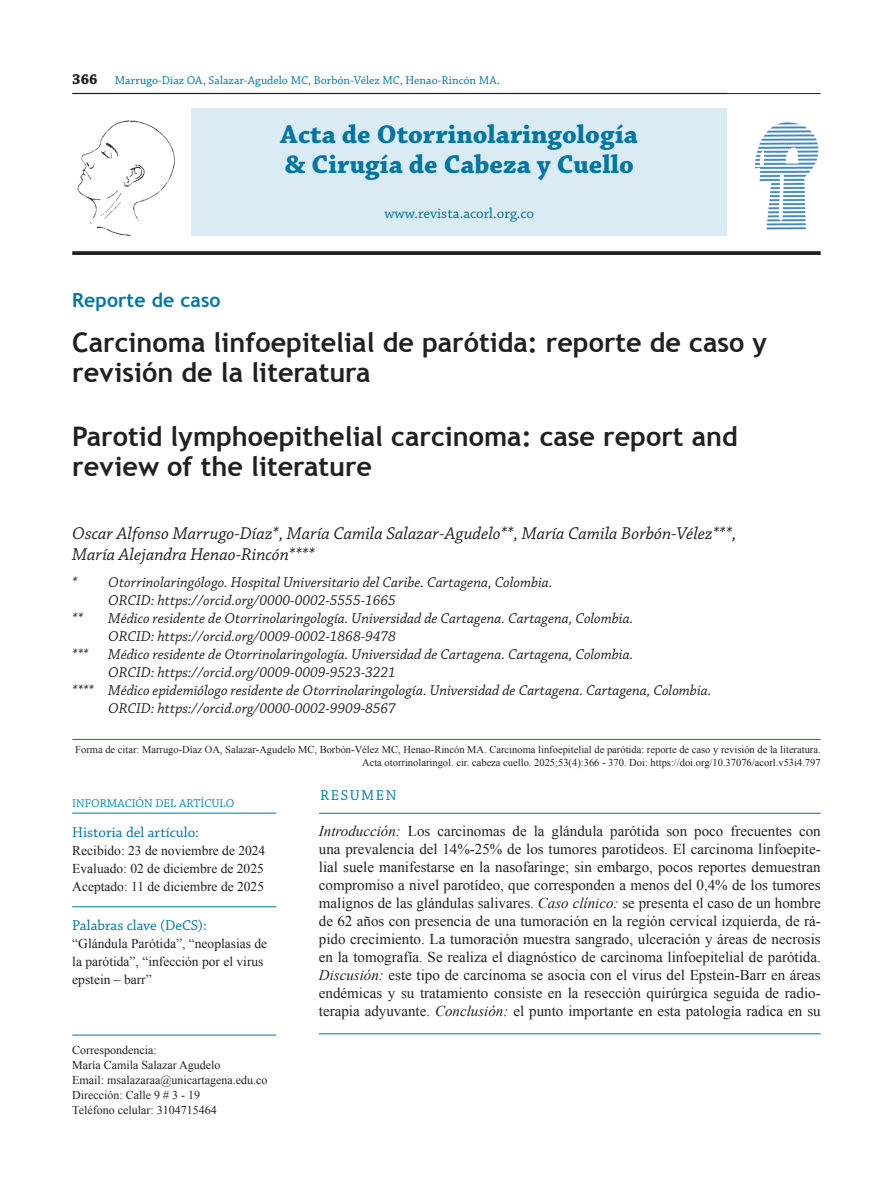
<style>
.page{position:relative;width:893px;height:1191px;background:#fff}
.page>*{position:absolute;margin:0;border:0;box-sizing:border-box;transform-origin:0 0}
.TITULO_CAPITULOS_SEC{font:700 27px/30px "Trebuchet MS";color:#231f20}
.TITULO_PAGINA_CREDIT{font:700 27px "Chaparral Pro";color:#0076a3}
.TITULO_SECCION{font:700 19.5px "Trebuchet MS";letter-spacing:.005em;color:#0076a3}
.AUTOR_NOMBRE{font:italic 18px/21px "Chaparral Pro";color:#231f20}
.TEXTO_GENERAL{font:15px/18px "Times New Roman";color:#231f20;text-align:justify}
.AUTOR_DATOS{font:italic 15px "Chaparral Pro";color:#231f20}
.PALABRA_CLAVE{font:15px "Chaparral Pro";color:#0076a3}
.TITULO_PAGINA_CREDIT-2{font:15px "Chaparral Pro";color:#0076a3}
.TITULO_REFERENCIAS{font:15px "Chaparral Pro";letter-spacing:.105em;color:#0076a3}
.TEXTO_PALABRA_CLAVE{font:13.5px/18px "Times New Roman";color:#231f20}
.NOTAS_SIN{font:12px "Times New Roman";color:#231f20}
.t1{font:12px "Chaparral Pro";color:#0076a3}
.NOTAS{font:12px "Chaparral Pro";color:#008ab3}
.FUENTE{font:10.5px/12.9px "Times New Roman";color:#231f20;text-align:right}
.s1{font-weight:700;font-size:15px;color:#231f20}
.s2{font-style:italic}
</style>
<div class="page">
<hr style="left:72px;top:93px;width:749px;height:1px;background:#231f20">
<hr style="left:319px;top:813px;width:502px;height:1px;background:#0076a3">
<div style="left:191px;top:108px;width:536px;height:128px;background:#daebf4"></div>
<svg style="left:72px;top:251px;width:749px;height:4px;fill:#2a2627"></svg>
<hr style="left:72px;top:813px;width:204px;height:1px;background:#0076a3">
<hr style="left:72px;top:906px;width:204px;height:1px;background:#0076a3">
<hr style="left:319px;top:1033px;width:502px;height:1px;background:#0076a3">
<hr style="left:72px;top:739px;width:749px;height:1px;background:#0076a3">
<hr style="left:72px;top:1034px;width:204px;height:1px;background:#0076a3">
<img style="left:754px;top:122px;width:65px;height:108px">
<img style="left:77px;top:120px;width:98px;height:116px">
<p class="t1" style="left:72px;top:74px;width:429px"><span class="s1">366</span> Marrugo-Díaz OA, Salazar-Agudelo MC, Borbón-Vélez MC, Henao-Rincón MA.</p>
<p class="TITULO_PAGINA_CREDIT" style="left:281px;top:119px;width:359px">Acta de Otorrinolaringología</p>
<p class="TITULO_PAGINA_CREDIT" style="left:285px;top:149px;width:350px">&amp; Cirugía de Cabeza y Cuello</p>
<p class="TITULO_PAGINA_CREDIT-2" style="left:384px;top:205px;width:151px">www.revista.acorl.org.co</p>
<p class="TITULO_SECCION" style="left:72px;top:288px;width:150px">Reporte de caso</p>
<p class="TITULO_CAPITULOS_SEC" style="left:72px;top:328px;width:696px">Carcinoma linfoepitelial de parótida: reporte de caso y revisión de la literatura</p>
<p class="TITULO_CAPITULOS_SEC" style="left:72px;top:422px;width:667px">Parotid lymphoepithelial carcinoma: case report and review of the literature</p>
<p class="AUTOR_NOMBRE" style="left:72px;top:523px;width:666px">Oscar Alfonso Marrugo-Díaz*, María Camila Salazar-Agudelo**, María Camila Borbón-Vélez***,<br>María Alejandra Henao-Rincón****</p>
<p class="AUTOR_DATOS" style="left:72px;top:573px;width:482px">* Otorrinolaringólogo. Hospital Universitario del Caribe. Cartagena, Colombia.</p>
<p class="AUTOR_DATOS" style="left:108px;top:591px;width:289px">ORCID: https://orcid.org/0000-0002-5555-1665</p>
<p class="AUTOR_DATOS" style="left:72px;top:609px;width:12px">**</p>
<p class="AUTOR_DATOS" style="left:108px;top:609px;width:527px">Médico residente de Otorrinolaringología. Universidad de Cartagena. Cartagena, Colombia.</p>
<p class="AUTOR_DATOS" style="left:108px;top:627px;width:289px">ORCID: https://orcid.org/0009-0002-1868-9478</p>
<p class="AUTOR_DATOS" style="left:72px;top:645px;width:18px">***</p>
<p class="AUTOR_DATOS" style="left:108px;top:645px;width:527px">Médico residente de Otorrinolaringología. Universidad de Cartagena. Cartagena, Colombia.</p>
<p class="AUTOR_DATOS" style="left:108px;top:663px;width:289px">ORCID: https://orcid.org/0009-0009-9523-3221</p>
<p class="AUTOR_DATOS" style="left:72px;top:681px;width:641px">**** Médico epidemiólogo residente de Otorrinolaringología. Universidad de Cartagena. Cartagena, Colombia.</p>
<p class="AUTOR_DATOS" style="left:108px;top:699px;width:289px">ORCID: https://orcid.org/0000-0002-9909-8567</p>
<p class="FUENTE" style="left:75px;top:743px;width:747px">Forma de citar: Marrugo-Díaz OA, Salazar-Agudelo MC, Borbón-Vélez MC, Henao-Rincón MA. Carcinoma linfoepitelial de parótida: reporte de caso y revisión de la literatura.<br>Acta otorrinolaringol. cir. cabeza cuello. 2025;53(4):366 - 370. Doi: https://doi.org/10.37076/acorl.v53i4.797</p>
<p class="NOTAS" style="left:72px;top:796px;width:164px">INFORMACIÓN DEL ARTÍCULO</p>
<p class="PALABRA_CLAVE" style="left:72px;top:823px;width:128px">Historia del artículo:</p>
<p class="TEXTO_PALABRA_CLAVE" style="left:72px;top:841px;width:195px">Recibido: 23 de noviembre de 2024</p>
<p class="TEXTO_PALABRA_CLAVE" style="left:72px;top:859px;width:193px">Evaluado: 02 de diciembre de 2025</p>
<p class="TEXTO_PALABRA_CLAVE" style="left:72px;top:877px;width:193px">Aceptado: 11 de diciembre de 2025</p>
<p class="PALABRA_CLAVE" style="left:72px;top:917px;width:136px">Palabras clave (DeCS):</p>
<p class="TEXTO_PALABRA_CLAVE" style="left:72px;top:934px;width:196px">“Glándula Parótida”, “neoplasias de la parótida”, “infección por el virus epstein – barr”</p>
<p class="NOTAS_SIN" style="left:72px;top:1042px;width:86px">Correspondencia:</p>
<p class="NOTAS_SIN" style="left:72px;top:1057px;width:150px">María Camila Salazar Agudelo</p>
<p class="NOTAS_SIN" style="left:72px;top:1072px;width:197px">Email: msalazaraa@unicartagena.edu.co</p>
<p class="NOTAS_SIN" style="left:72px;top:1087px;width:129px">Dirección: Calle 9 # 3 - 19</p>
<p class="NOTAS_SIN" style="left:72px;top:1102px;width:146px">Teléfono celular: 3104715464</p>
<p class="TITULO_REFERENCIAS" style="left:320px;top:787px;width:78px">RESUMEN</p>
<p class="TEXTO_GENERAL" style="left:319px;top:822px;width:503px"><span class="s2">Introducción:</span> Los carcinomas de la glándula parótida son poco frecuentes con una prevalencia del 14%-25% de los tumores parotídeos. El carcinoma linfoepite&shy;lial suele manifestarse en la nasofaringe; sin embargo, pocos reportes demuestran compromiso a nivel parotídeo, que corresponden a menos del 0,4% de los tumores malignos de las glándulas salivares. <span class="s2">Caso clínico:</span> se presenta el caso de un hombre de 62 años con presencia de una tumoración en la región cervical izquierda, de rá&shy;pido crecimiento. La tumoración muestra sangrado, ulceración y áreas de necrosis en la tomografía. Se realiza el diagnóstico de carcinoma linfoepitelial de parótida.<br><span class="s2">Discusión:</span> este tipo de carcinoma se asocia con el virus del Epstein-Barr en áreas endémicas y su tratamiento consiste en la resección quirúrgica seguida de radio&shy;terapia adyuvante. <span class="s2">Conclusión:</span> el punto importante en esta patología radica en su</p>
</div>
